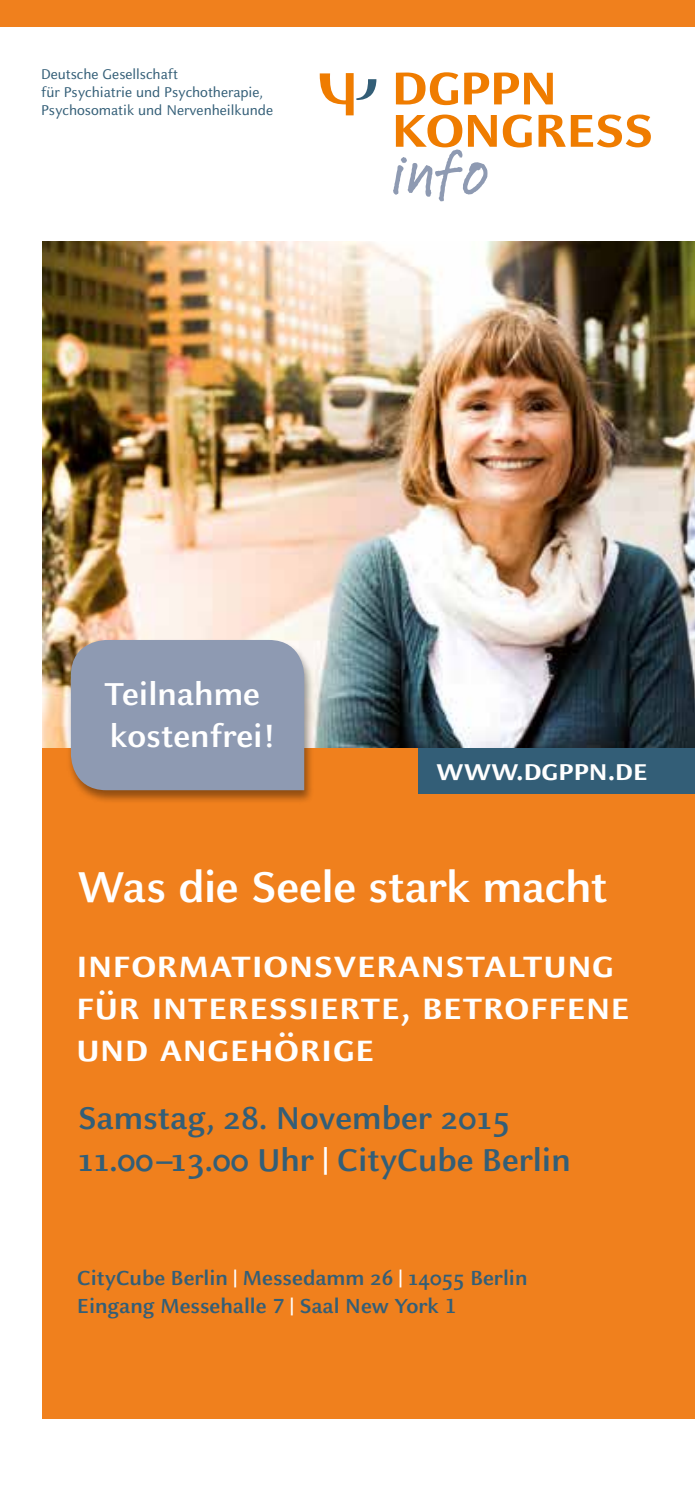
<style>
.page{position:relative;width:695px;height:1489px;background:#fff}
.page>*{position:absolute;margin:0;border:0;box-sizing:border-box;transform-origin:0 0}
.t1{font:500 61px "Linotype Feltpen";color:#8e9ab2}
.t2{font:700 47.75px "Celeste Sans Pro";letter-spacing:-.02em;color:#fff}
.t3{font:700 41.75px/41.8px "Celeste Sans Pro";letter-spacing:.015em;color:#fff}
.t4{font:700 35px/42.5px "Celeste Sans Pro";letter-spacing:-.03em;color:#fff}
.t5{font:700 34.75px/41.8px "Celeste Sans Pro";color:#335e77}
.t6{font:700 32.5px "Celeste Sans Pro";color:#fff}
.t7{font:700 22.5px/27.5px "Celeste Sans Pro";color:#335e77}
.t8{font:15.5px/18px "Celeste Sans Pro";color:#335e77}
.s1{color:#fff}
</style>
<div class="page">
<img style="left:43px;top:241px;width:651px;height:507px">
<div style="left:43px;top:748px;width:651px;height:669px;background:#f0801d"></div>
<div style="left:0;top:0;width:694px;height:27px;background:#f0801d"></div>
<div style="left:418px;top:748px;width:276px;height:45px;background:#335e77"></div>
<div style="left:66px;top:638px;width:248px;height:166px;background:#000;opacity:.4"></div>
<div style="left:71px;top:640px;width:233px;height:150px;background:#8e9ab2"></div>
<svg style="left:396px;top:114px;width:66px;height:33px"></svg>
<svg style="left:468px;top:115px;width:28px;height:32px"></svg>
<svg style="left:502px;top:114px;width:30px;height:33px"></svg>
<svg style="left:538px;top:114px;width:112px;height:33px"></svg>
<svg style="left:396px;top:72px;width:62px;height:33px"></svg>
<svg style="left:464px;top:72px;width:88px;height:32px"></svg>
<svg style="left:320px;top:73px;width:56px;height:42px"></svg>
<p class="t8" style="left:41px;top:65px;width:233px">Deutsche Gesellschaft<br>für Psychiatrie und Psychotherapie,<br>Psychosomatik und Nervenheilkunde</p>
<h1 class="t1" style="left:390px;top:132px;width:100px">info</h1>
<h3 class="t4" style="left:104px;top:671px;width:170px">Teilnahme kostenfrei!</h3>
<h3 class="t6" style="left:436px;top:748px;width:213px">www.dgppn.de</h3>
<h2 class="t2" style="left:77px;top:856px;width:532px">Was die Seele stark macht</h2>
<h3 class="t3" style="left:76px;top:941px;width:554px">informationsveranstaltung für interessierte, betroffene und angehörige</h3>
<h3 class="t5" style="left:78px;top:1096px;width:494px">Samstag, 28. November 2015<br>11.00–13.00 Uhr <span class="s1">|</span> CityCube Berlin</h3>
<h3 class="t7" style="left:77px;top:1263px;width:451px">CityCube Berlin <span class="s1">|</span> Messedamm 26 <span class="s1">|</span> 14055 Berlin<br>Eingang Messehalle 7 <span class="s1">|</span> Saal New York 1</h3>
</div>
